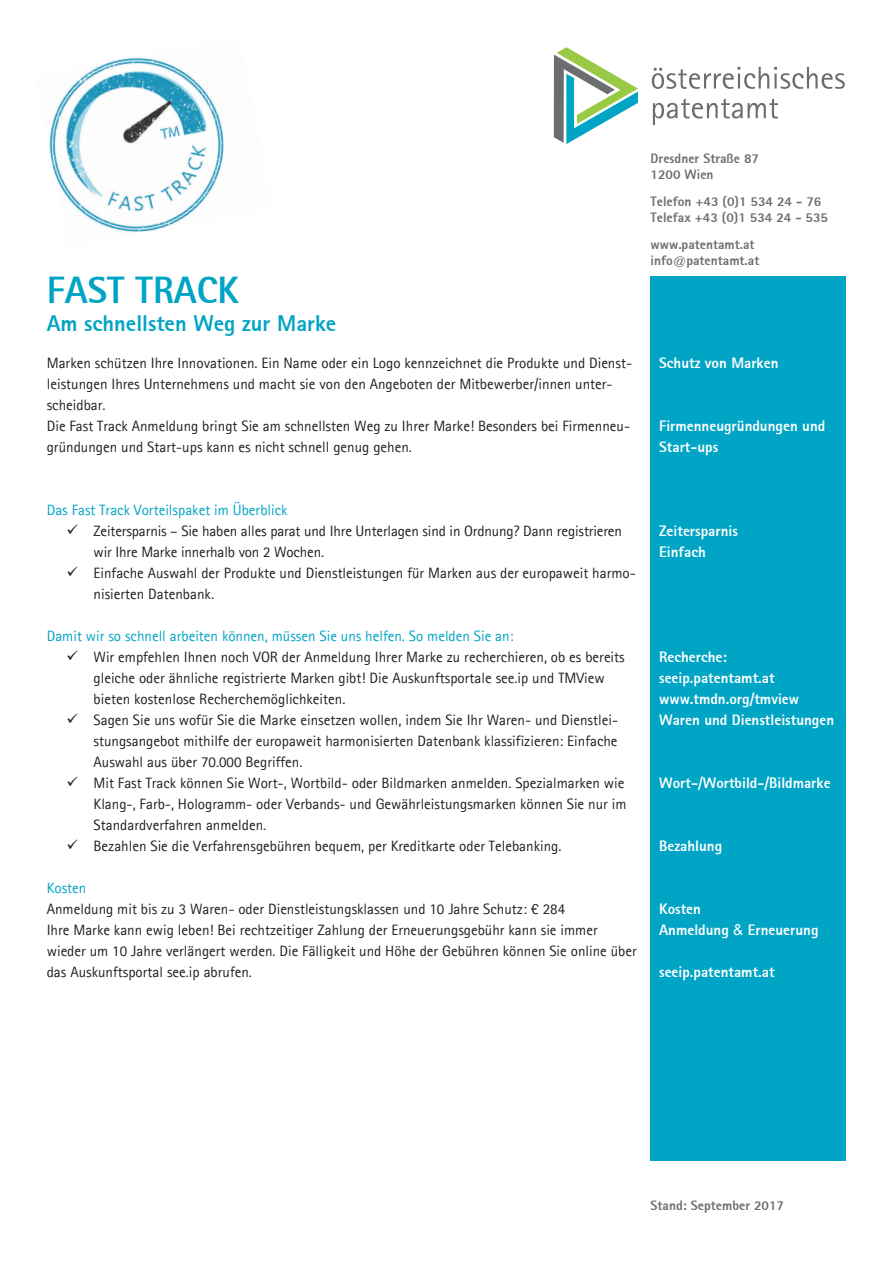
<style>
.page{position:relative;width:893px;height:1263px;background:#fff}
.page>*{position:absolute;margin:0;border:0;box-sizing:border-box;transform-origin:0 0}
.t1{font:800 37.5px "Agfa Rotis Sans Serif";color:#00a4c4}
.t2{font:800 22.5px "Agfa Rotis Sans Serif";color:#00a4c4}
.t3{font:15px/21px "Agfa Rotis Sans Serif";color:#231f20}
.t4{font:800 15px/21px "Agfa Rotis Sans Serif";color:#fff}
.t5{font:15px "Agfa Rotis Sans Serif";color:#00a4c4}
.t6{font:800 13.5px/16.2px "Agfa Rotis Sans Serif";color:#6c6d70}
.s1{font-family:"Arial";font-weight:400}
</style>
<div class="page">
<svg style="left:653px;top:98px;width:125px;height:27px"></svg>
<svg style="left:652px;top:67px;width:193px;height:22px"></svg>
<svg style="left:554px;top:47px;width:84px;height:97px"></svg>
<div style="left:651px;top:276px;width:195px;height:885px;background:#00a4c4"></div>
<img style="left:49px;top:57px;width:88px;height:105px">
<img style="left:137px;top:57px;width:84px;height:83px">
<img style="left:52px;top:142px;width:113px;height:90px">
<img style="left:154px;top:122px;width:70px;height:105px">
<h1 class="t1" style="left:47px;top:266px;width:194px">FAST TRACK</h1>
<h2 class="t2" style="left:47px;top:309px;width:291px">Am schnellsten Weg zur Marke</h2>
<p class="t3" style="left:47px;top:352px;width:587px">Marken schützen Ihre Innovationen. Ein Name oder ein Logo kennzeichnet die Produkte und Dienst&shy;leistungen Ihres Unternehmens und macht sie von den Angeboten der Mitbewerber/innen unter&shy;scheidbar.<br>Die Fast Track Anmeldung bringt Sie am schnellsten Weg zu Ihrer Marke! Besonders bei Firmenneu&shy;gründungen und Start-ups kann es nicht schnell genug gehen.</p>
<p class="t6" style="left:651px;top:150px;width:110px">Dresdner Straße 87<br>1200 Wien</p>
<p class="t6" style="left:651px;top:193px;width:179px">Telefon +43 (0)1 534 24 - 76<br>Telefax +43 (0)1 534 24 - 535</p>
<p class="t6" style="left:651px;top:236px;width:110px">www.patentamt.at info@patentamt.at</p>
<p class="t4" style="left:659px;top:352px;width:121px">Schutz von Marken</p>
<p class="t4" style="left:659px;top:415px;width:168px">Firmenneugründungen und<br>Start-ups</p>
<p class="t5" style="left:47px;top:501px;width:242px">Das Fast Track Vorteilspaket im Überblick</p>
<p class="t3" style="left:94px;top:520px;width:530px;text-indent:-27px">✓ Zeitersparnis – Sie haben alles parat und Ihre Unterlagen sind in Ordnung? Dann registrieren wir Ihre Marke innerhalb von 2 Wochen.</p>
<p class="t3" style="left:94px;top:562px;width:544px;text-indent:-27px">✓ Einfache Auswahl der Produkte und Dienstleistungen für Marken aus der europaweit harmo&shy;nisierten Datenbank.</p>
<p class="t5" style="left:47px;top:627px;width:468px">Damit wir so schnell arbeiten können, müssen Sie uns helfen. So melden Sie an:</p>
<p class="t3" style="left:94px;top:646px;width:533px;text-indent:-27px">✓ Wir empfehlen Ihnen noch VOR der Anmeldung Ihrer Marke zu recherchieren, ob es bereits gleiche oder ähnliche registrierte Marken gibt! Die Auskunftsportale see.ip und TMView bieten kostenlose Recherchemöglichkeiten.</p>
<p class="t3" style="left:94px;top:709px;width:526px;text-align:justify;text-indent:-27px">✓ Sagen Sie uns wofür Sie die Marke einsetzen wollen, indem Sie Ihr Waren- und Dienstlei&shy;stungsangebot mithilfe der europaweit harmonisierten Datenbank klassifizieren: Einfache Auswahl aus über 70.000 Begriffen.</p>
<p class="t3" style="left:94px;top:772px;width:534px;text-indent:-27px">✓ Mit Fast Track können Sie Wort-, Wortbild- oder Bildmarken anmelden. Spezialmarken wie<br>Klang-, Farb-, Hologramm- oder Verbands- und Gewährleistungsmarken können Sie nur im<br>Standardverfahren anmelden.</p>
<p class="t3" style="left:67px;top:835px;width:496px">✓ Bezahlen Sie die Verfahrensgebühren bequem, per Kreditkarte oder Telebanking.</p>
<p class="t5" style="left:47px;top:879px;width:41px">Kosten</p>
<p class="t3" style="left:47px;top:898px;width:592px">Anmeldung mit bis zu 3 Waren- oder Dienstleistungsklassen und 10 Jahre Schutz: ¤ 284<br>Ihre Marke kann ewig leben! Bei rechtzeitiger Zahlung der Erneuerungsgebühr kann sie immer wieder um 10 Jahre verlängert werden. Die Fälligkeit und Höhe der Gebühren können Sie online über das Auskunftsportal see.ip abrufen.</p>
<p class="t4" style="left:659px;top:520px;width:80px">Zeitersparnis<br>Einfach</p>
<p class="t4" style="left:659px;top:646px;width:177px">Recherche: seeip.patentamt.at www.tmdn.org/tmview<br>Waren und Dienstleistungen</p>
<p class="t4" style="left:659px;top:772px;width:173px">Wort-/Wortbild-/Bildmarke</p>
<p class="t4" style="left:659px;top:835px;width:65px">Bezahlung</p>
<p class="t4" style="left:659px;top:898px;width:161px">Kosten<br>Anmeldung <span class="s1">&amp;</span> Erneuerung</p>
<p class="t4" style="left:659px;top:961px;width:117px">seeip.patentamt.at</p>
<p class="t6" style="left:651px;top:1197px;width:135px">Stand: September 2017</p>
</div>
